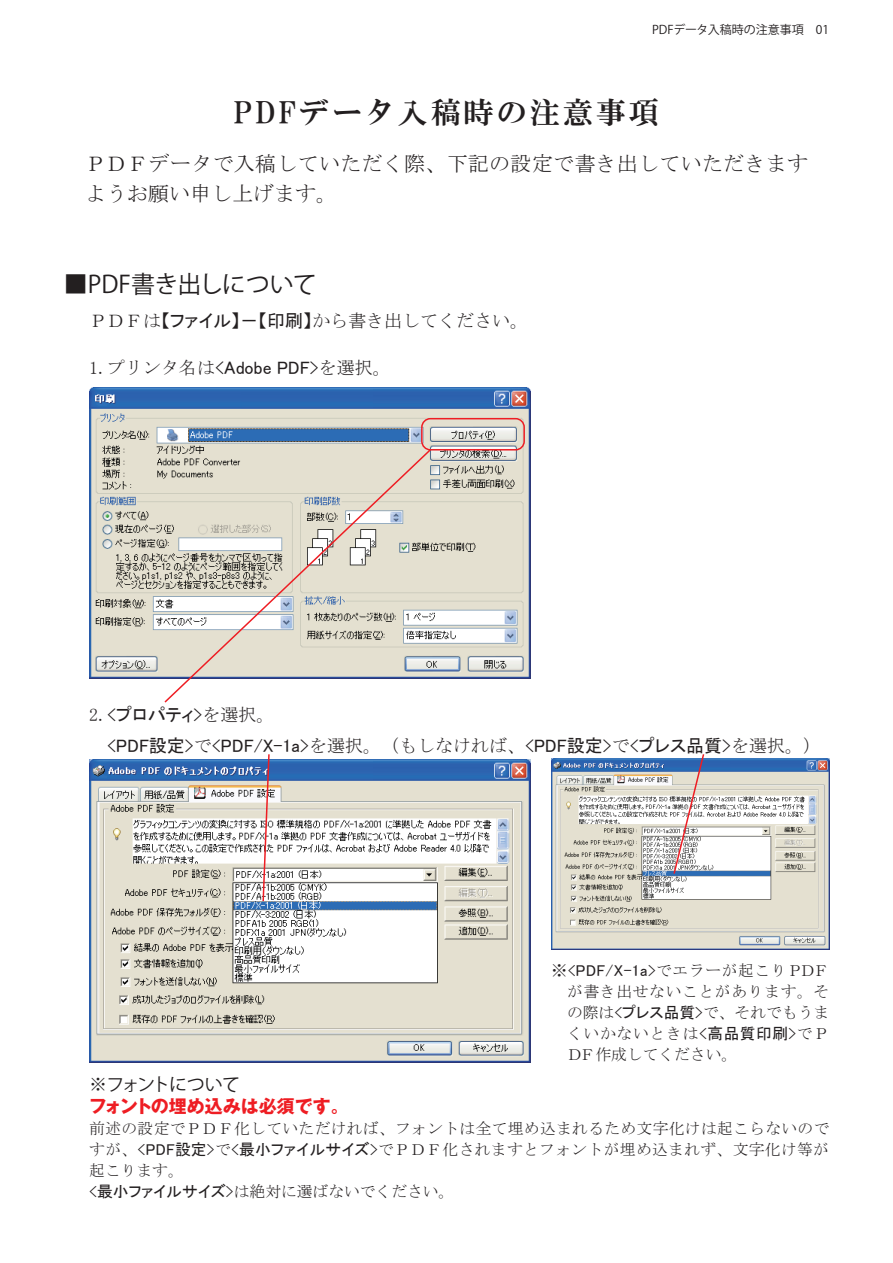
<style>
.page{position:relative;width:893px;height:1263px;background:#fff}
.page>*{position:absolute;margin:0;border:0;box-sizing:border-box;transform-origin:0 0}
.t1{font:30px "HGS Mincho E";letter-spacing:.1em;color:#231f20}
.t2{font:24px "DF Gothic P W5 WINP RKSJ H";letter-spacing:-.015em;color:#231f20}
.t3{font:21px/30px "MS Mincho";letter-spacing:.015em;color:#231f20}
.t4{font:18px/31.5px "MS P Gothic";color:#231f20}
.t5{font:18px "MS Mincho";color:#231f20}
.t6{font:700 18px "Gothic MB101 Pro";color:#ee1d23}
.t7{font:18px "DF Gothic P W5 WINP RKSJ H";letter-spacing:-.07em;color:#231f20}
.t8{font:15.75px/21px "MS Mincho";letter-spacing:.02em;color:#231f20}
.t9{font:12px "DF Gothic P W3 WINP RKSJ H";color:#231f20}
.s1{font-family:"MS P Gothic"}
.s2{font-family:"MS Mincho"}
</style>
<div class="page">
<img style="left:551px;top:759px;width:278px;height:191px">
<img style="left:89px;top:387px;width:441px;height:291px">
<img style="left:89px;top:759px;width:441px;height:303px">
<div style="left:421px;top:418px;width:104px;height:32px;border:2px solid #ee1d23;border-radius:9px"></div>
<svg style="left:163px;top:448px;width:269px;height:255px"></svg>
<svg style="left:672px;top:754px;width:33px;height:121px"></svg>
<svg style="left:262px;top:754px;width:8px;height:148px"></svg>
<p class="t9" style="left:652px;top:23px;width:179px">PDFデータ入稿時の注意事項　01</p>
<h1 class="t1" style="left:234px;top:97px;width:426px">PDFデータ入稿時の注意事項</h1>
<h3 class="t3" style="left:85px;top:149px;width:725px">ＰＤＦデータで入稿していただく際、下記の設定で書き出していただきますようお願い申し上げます。</h3>
<h2 class="t2" style="left:64px;top:271px;width:254px">■PDF書き出しについて</h2>
<p class="t5" style="left:89px;top:312px;width:440px">ＰＤＦは<span class="s1">【ファイル】－【印刷】</span>から書き出してください。</p>
<p class="t5" style="left:89px;top:359px;width:303px">1.プリンタ名は<span class="s1">&lt;Adobe PDF&gt;</span>を選択。</p>
<p class="t4" style="left:107px;top:698px;width:715px;text-indent:-18px"><span class="s2">2.</span>&lt;プロパティ&gt;<span class="s2">を選択。<br></span>&lt;PDF設定&gt;<span class="s2">で</span>&lt;PDF/X-1a&gt;<span class="s2">を選択。（もしなければ、</span>&lt;PDF設定&gt;<span class="s2">で</span>&lt;プレス品質&gt;<span class="s2">を選択。）</span></p>
<p class="t8" style="left:567px;top:960px;width:264px;text-align:justify;text-indent:-16px">※<span class="s1">&lt;PDF/X-1a&gt;</span>でエラーが起こりＰＤＦが書き出せないことがあります。その際は<span class="s1">&lt;プレス品質&gt;</span>で、それでもうまくいかないときは<span class="s1">&lt;高品質印刷&gt;</span>でＰＤＦ作成してください。</p>
<p class="t7" style="left:89px;top:1075px;width:152px">※フォントについて</p>
<p class="t6" style="left:89px;top:1091px;width:261px">フォントの埋め込みは必須です。</p>
<p class="t8" style="left:89px;top:1118px;width:742px">前述の設定でＰＤＦ化していただければ、フォントは全て埋め込まれるため文字化けは起こらないのですが、<span class="s1">&lt;PDF設定&gt;</span>で<span class="s1">&lt;最小ファイルサイズ&gt;</span>でＰＤＦ化されますとフォントが埋め込まれず、文字化け等が起こります。<br><span class="s1">&lt;最小ファイルサイズ&gt;</span>は絶対に選ばないでください。</p>
</div>
